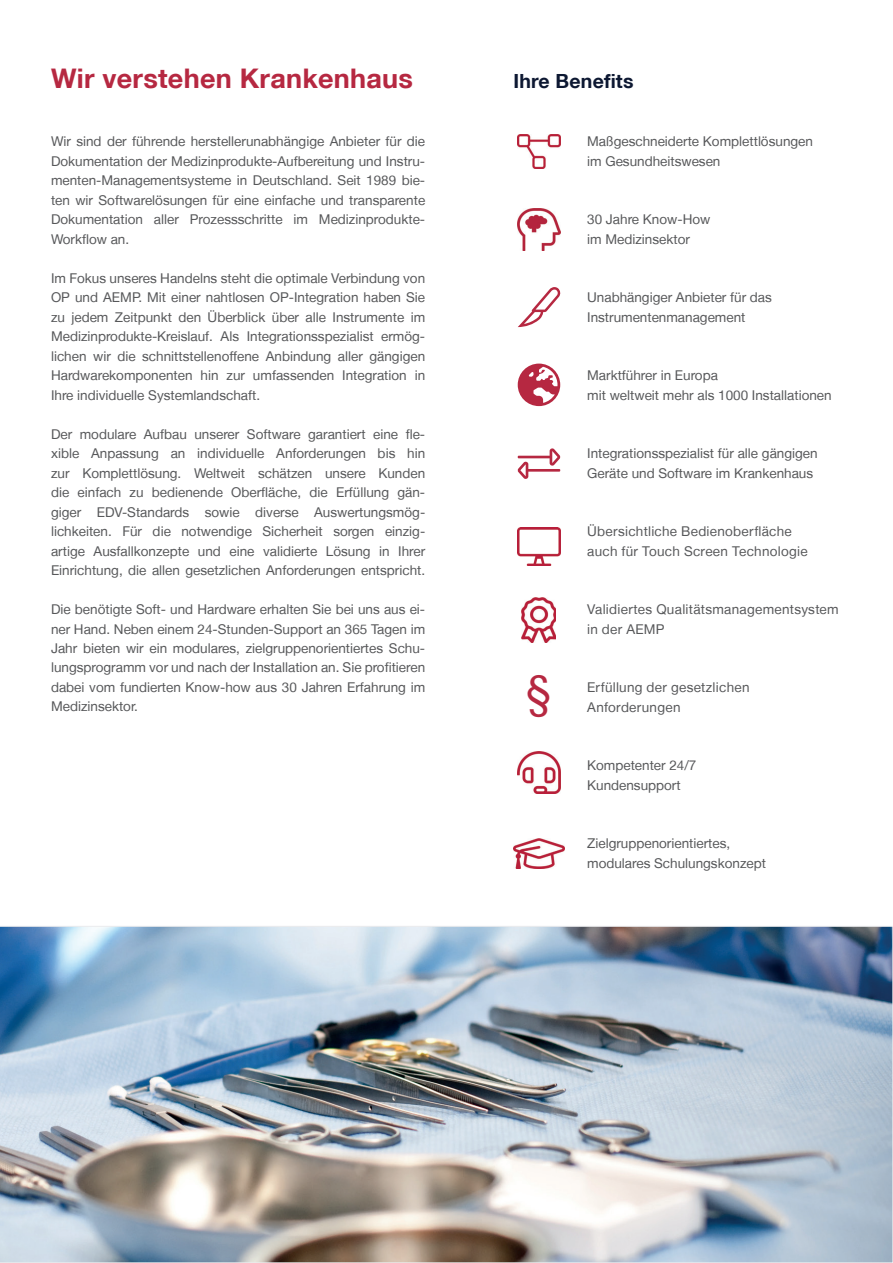
<style>
.page{position:relative;width:893px;height:1263px;background:#fff}
.page>*{position:absolute;margin:0;border:0;box-sizing:border-box;transform-origin:0 0}
.t1{font:45px "Helvetica Neue LT";color:#b62841}
.t2{font:700 27px "Helvetica Neue LT";letter-spacing:.01em;color:#b62841}
.t3{font:700 19.5px "Helvetica Neue LT";letter-spacing:.01em;color:#0d1832}
.t4{font:13.5px/19.5px "Helvetica Neue LT";color:#57585a}
.t5{font:13.5px/19.5px "Helvetica Neue LT";letter-spacing:.02em;color:#57585a}
</style>
<div class="page">
<img style="left:522px;top:598px;width:34px;height:45px">
<svg style="left:517px;top:448px;width:43px;height:31px"></svg>
<svg style="left:518px;top:287px;width:43px;height:40px"></svg>
<svg style="left:518px;top:364px;width:42px;height:42px"></svg>
<img style="left:518px;top:751px;width:42px;height:43px">
<img style="left:518px;top:135px;width:42px;height:34px">
<img style="left:513px;top:838px;width:51px;height:31px">
<img style="left:518px;top:528px;width:42px;height:38px">
<img style="left:518px;top:208px;width:42px;height:43px">
<img style="left:0;top:926px;width:893px;height:337px">
<h2 class="t2" style="left:51px;top:61px;width:364px">Wir verstehen Krankenhaus</h2>
<p class="t4" style="left:51px;top:131px;width:376px;text-align:justify">Wir sind der führende herstellerunabhängige Anbieter für die Dokumentation der Medizinprodukte-Aufbereitung und Instru&shy;menten-Managementsysteme in Deutschland. Seit 1989 bie&shy;ten wir Softwarelösungen für eine einfache und transparente Dokumentation aller Prozessschritte im Medizinprodukte-Workflow an.</p>
<p class="t4" style="left:51px;top:268px;width:376px;text-align:justify">Im Fokus unseres Handelns steht die optimale Verbindung von OP und AEMP. Mit einer nahtlosen OP-Integration haben Sie zu jedem Zeitpunkt den Überblick über alle Instrumente im Medizinprodukte-Kreislauf. Als Integrationsspezialist ermög&shy;lichen wir die schnittstellenoffene Anbindung aller gängigen Hardwarekomponenten hin zur umfassenden Integration in Ihre individuelle Systemlandschaft.</p>
<p class="t4" style="left:51px;top:424px;width:376px;text-align:justify">Der modulare Aufbau unserer Software garantiert eine fle&shy;xible Anpassung an individuelle Anforderungen bis hin zur Komplettlösung. Weltweit schätzen unsere Kunden die einfach zu bedienende Oberfläche, die Erfüllung gän&shy;giger EDV-Standards sowie diverse Auswertungsmög&shy;lichkeiten. Für die notwendige Sicherheit sorgen einzig&shy;artige Ausfallkonzepte und eine validierte Lösung in Ihrer Einrichtung, die allen gesetzlichen Anforderungen entspricht.</p>
<p class="t4" style="left:51px;top:599px;width:376px;text-align:justify">Die benötigte Soft- und Hardware erhalten Sie bei uns aus ei&shy;ner Hand. Neben einem 24-Stunden-Support an 365 Tagen im Jahr bieten wir ein modulares, zielgruppenorientiertes Schu&shy;lungsprogramm vor und nach der Installation an. Sie profitieren dabei vom fundierten Know-how aus 30 Jahren Erfahrung im Medizinsektor.</p>
<h3 class="t3" style="left:513px;top:69px;width:122px">Ihre Benefits</h3>
<p class="t4" style="left:587px;top:131px;width:227px">Maßgeschneiderte Komplettlösungen im Gesundheitswesen</p>
<p class="t4" style="left:587px;top:209px;width:125px">30 Jahre Know-How im Medizinsektor</p>
<p class="t4" style="left:587px;top:287px;width:186px">Unabhängiger Anbieter für das<br>Instrumentenmanagement</p>
<p class="t4" style="left:587px;top:365px;width:246px">Marktführer in Europa<br>mit weltweit mehr als 1000 Installationen</p>
<p class="t4" style="left:587px;top:443px;width:232px">Integrationsspezialist für alle gängigen<br>Geräte und Software im Krankenhaus</p>
<p class="t5" style="left:587px;top:521px;width:222px">Übersichtliche Bedienoberfläche auch für Touch Screen Technologie</p>
<h1 class="t1" style="left:526px;top:665px;width:27px">§</h1>
<p class="t5" style="left:587px;top:599px;width:253px">Validiertes Qualitätsmanagementsystem in der AEMP</p>
<p class="t5" style="left:587px;top:677px;width:164px">Erfüllung der gesetzlichen<br>Anforderungen</p>
<p class="t4" style="left:587px;top:755px;width:111px">Kompetenter 24/7<br>Kundensupport</p>
<p class="t4" style="left:587px;top:833px;width:180px">Zielgruppenorientiertes, modulares Schulungskonzept</p>
</div>
